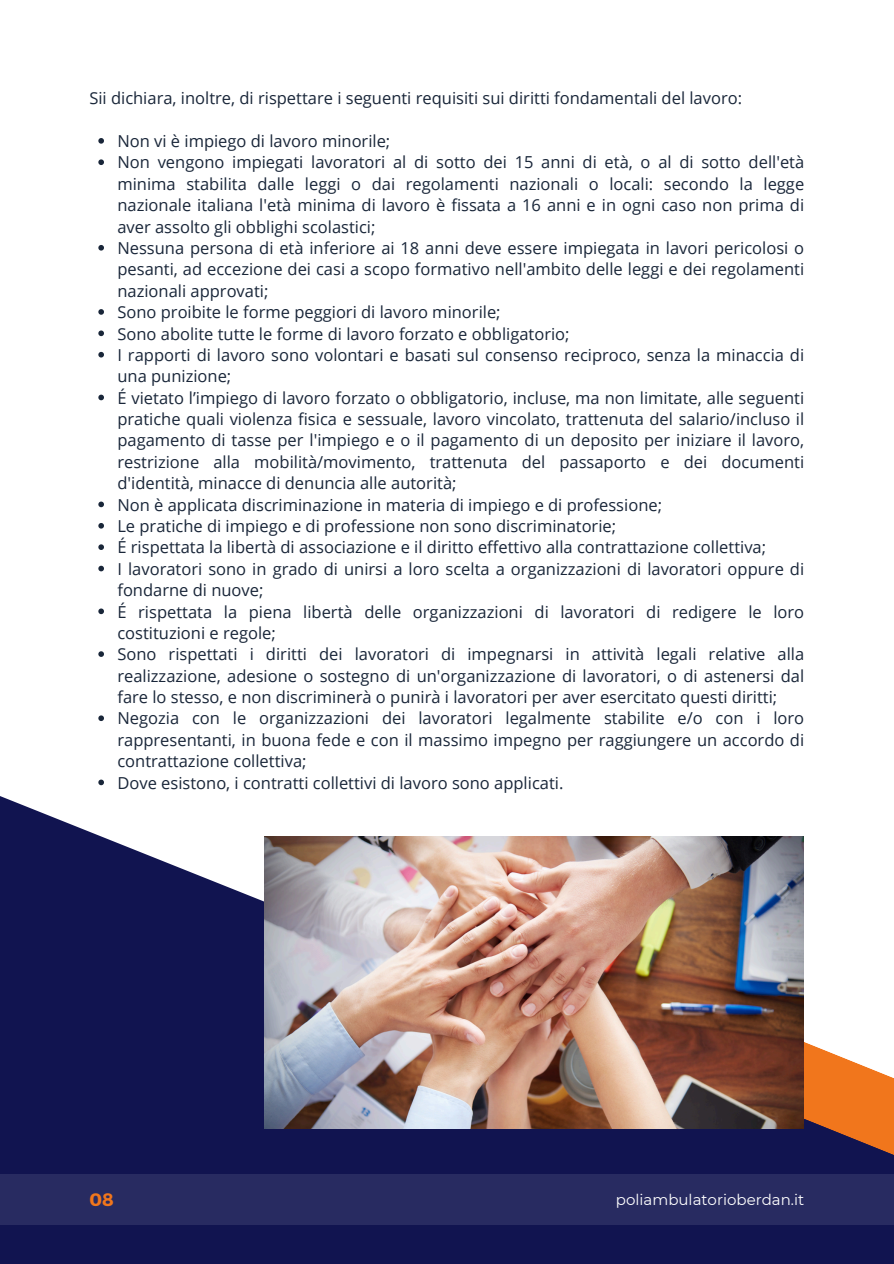
<style>
.page{position:relative;width:894px;height:1264px;background:#fff}
.page>*{position:absolute;margin:0;border:0;box-sizing:border-box;transform-origin:0 0}
.t1{font:700 18px "Montserrat";color:#f1761c}
.t2{font:16.5px/21.3px "Open Sans";color:#192639;text-align:justify}
.t3{font:15px "Montserrat";color:#fff}
</style>
<div class="page">
<svg style="left:0;top:796px;width:804px;height:467px;fill:#111450"></svg>
<svg style="left:543px;top:947px;width:350px;height:316px;fill:#111450"></svg>
<div style="left:0;top:1174px;width:893px;height:50px;background:#282b61"></div>
<svg style="left:98px;top:138px;width:6px;height:6px"></svg>
<svg style="left:98px;top:159px;width:6px;height:6px"></svg>
<svg style="left:98px;top:245px;width:6px;height:5px"></svg>
<svg style="left:98px;top:309px;width:6px;height:6px"></svg>
<svg style="left:98px;top:330px;width:6px;height:6px"></svg>
<svg style="left:98px;top:352px;width:6px;height:5px"></svg>
<svg style="left:98px;top:394px;width:6px;height:6px"></svg>
<svg style="left:98px;top:501px;width:6px;height:6px"></svg>
<svg style="left:98px;top:523px;width:6px;height:5px"></svg>
<svg style="left:98px;top:544px;width:6px;height:6px"></svg>
<svg style="left:98px;top:565px;width:6px;height:6px"></svg>
<svg style="left:98px;top:608px;width:6px;height:6px"></svg>
<svg style="left:98px;top:651px;width:6px;height:6px"></svg>
<svg style="left:98px;top:715px;width:6px;height:6px"></svg>
<svg style="left:98px;top:779px;width:6px;height:6px"></svg>
<img style="left:264px;top:836px;width:539px;height:292px">
<p class="t2" style="left:89px;top:87px;width:654px">Sii dichiara, inoltre, di rispettare i seguenti requisiti sui diritti fondamentali del lavoro:</p>
<p class="t2" style="left:117px;top:130px;width:274px">Non vi è impiego di lavoro minorile;</p>
<p class="t2" style="left:117px;top:151px;width:688px">Non vengono impiegati lavoratori al di sotto dei 15 anni di età, o al di sotto dell'età minima stabilita dalle leggi o dai regolamenti nazionali o locali: secondo la legge nazionale italiana l'età minima di lavoro è fissata a 16 anni e in ogni caso non prima di aver assolto gli obblighi scolastici;</p>
<p class="t2" style="left:117px;top:237px;width:688px">Nessuna persona di età inferiore ai 18 anni deve essere impiegata in lavori pericolosi o pesanti, ad eccezione dei casi a scopo formativo nell'ambito delle leggi e dei regolamenti nazionali approvati;</p>
<p class="t2" style="left:117px;top:301px;width:384px">Sono proibite le forme peggiori di lavoro minorile;</p>
<p class="t2" style="left:117px;top:322px;width:453px">Sono abolite tutte le forme di lavoro forzato e obbligatorio;</p>
<p class="t2" style="left:117px;top:344px;width:688px">I rapporti di lavoro sono volontari e basati sul consenso reciproco, senza la minaccia di una punizione;</p>
<p class="t2" style="left:117px;top:386px;width:688px">É vietato l’impiego di lavoro forzato o obbligatorio, incluse, ma non limitate, alle seguenti pratiche quali violenza fisica e sessuale, lavoro vincolato, trattenuta del salario/incluso il pagamento di tasse per l'impiego e o il pagamento di un deposito per iniziare il lavoro, restrizione alla mobilità/movimento, trattenuta del passaporto e dei documenti d'identità, minacce di denuncia alle autorità;</p>
<p class="t2" style="left:117px;top:493px;width:546px">Non è applicata discriminazione in materia di impiego e di professione;</p>
<p class="t2" style="left:117px;top:515px;width:500px">Le pratiche di impiego e di professione non sono discriminatorie;</p>
<p class="t2" style="left:117px;top:536px;width:650px">É rispettata la libertà di associazione e il diritto effettivo alla contrattazione collettiva;</p>
<p class="t2" style="left:117px;top:557px;width:688px">I lavoratori sono in grado di unirsi a loro scelta a organizzazioni di lavoratori oppure di fondarne di nuove;</p>
<p class="t2" style="left:117px;top:600px;width:688px">É rispettata la piena libertà delle organizzazioni di lavoratori di redigere le loro costituzioni e regole;</p>
<p class="t2" style="left:117px;top:643px;width:688px">Sono rispettati i diritti dei lavoratori di impegnarsi in attività legali relative alla realizzazione, adesione o sostegno di un'organizzazione di lavoratori, o di astenersi dal fare lo stesso, e non discriminerà o punirà i lavoratori per aver esercitato questi diritti;</p>
<p class="t2" style="left:117px;top:707px;width:688px">Negozia con le organizzazioni dei lavoratori legalmente stabilite e/o con i loro rappresentanti, in buona fede e con il massimo impegno per raggiungere un accordo di contrattazione collettiva;</p>
<h1 class="t2" style="left:117px;top:771px;width:447px">Dove esistono, i contratti collettivi di lavoro sono applicati.</h1>
<p class="t1" style="left:89px;top:1187px;width:26px">08</p>
<h1 class="t3" style="left:615px;top:1190px;width:190px">poliambulatorioberdan.it</h1>
</div>
